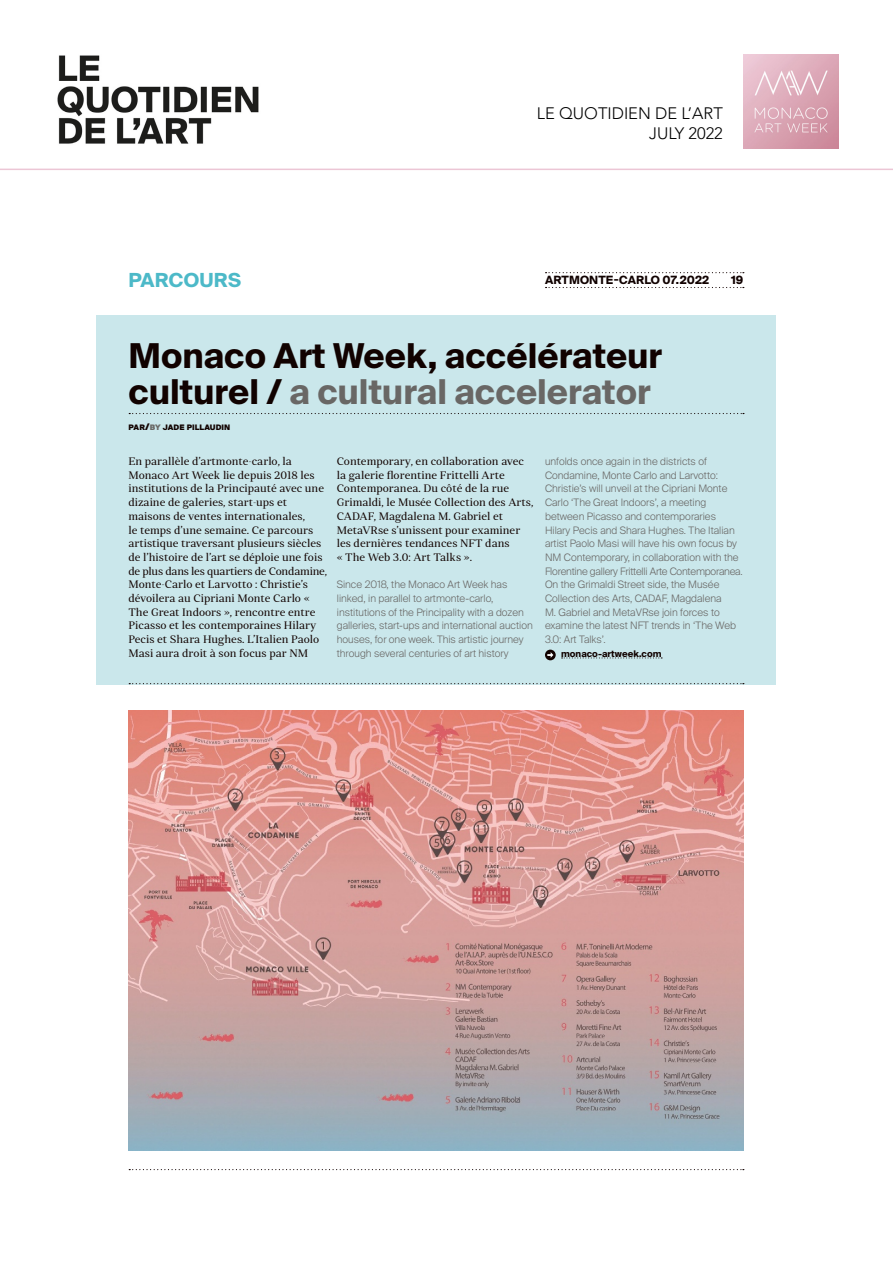
<style>
.page{position:relative;width:893px;height:1263px;background:#fff}
.page>*{position:absolute;margin:0;border:0;box-sizing:border-box;transform-origin:0 0}
.t1{font:700 34.2px/35.4px "Suisse Intl";color:#110200}
.t2{font:700 19.35px "Suisse Intl";letter-spacing:.01em;color:#4cb9c8}
.t3{font:300 16.5px/19.8px "Avenir LT Std";color:#000;text-align:right}
.t4{font:700 11.4px "Suisse Intl";letter-spacing:.01em;color:#110200}
.t5{font:10.8px/13.6px "Skema Pro Display";color:#110200}
.t6{font:300 10.2px/13.6px "Suisse Intl";color:#696765}
.t7{font:700 9.15px "Suisse Intl";color:#110200}
.t8{font:900 7.65px "Suisse Intl";letter-spacing:.005em;color:#110200}
.s1{color:#696765}
.s2{font-size:9.15px}
</style>
<div class="page">
<img style="left:744px;top:54px;width:94px;height:95px">
<hr style="left:0;top:169px;width:893px;height:1px;background:#ecc6d5">
<img style="left:57px;top:55px;width:202px;height:89px">
<div style="left:96px;top:315px;width:680px;height:369px;background:#cae7eb"></div>
<svg style="left:129px;top:413px;width:615px;height:1px"></svg>
<svg style="left:562px;top:657px;width:100px;height:1px"></svg>
<div style="left:545px;top:650px;width:11px;height:10px;background:#110200;border-radius:50%"></div>
<svg style="left:547px;top:652px;width:6px;height:6px"></svg>
<svg style="left:546px;top:272px;width:198px;height:1px"></svg>
<svg style="left:546px;top:287px;width:198px;height:1px"></svg>
<svg style="left:129px;top:1169px;width:615px;height:1px"></svg>
<svg style="left:129px;top:683px;width:615px;height:1px"></svg>
<img style="left:129px;top:710px;width:615px;height:440px">
<h3 class="t3" style="left:537px;top:104px;width:187px">LE QUOTIDIEN DE L’ART<br>JULY 2022</h3>
<h2 class="t2" style="left:129px;top:269px;width:114px">PARCOURS</h2>
<p class="t4" style="left:545px;top:274px;width:166px">ARTMONTE-CARLO 07.2022</p>
<p class="t4" style="left:731px;top:274px;width:14px">19</p>
<h1 class="t1" style="left:129px;top:339px;width:535px">Monaco Art Week, accélérateur culturel / <span class="s1">a cultural accelerator</span></h1>
<p class="t8" style="left:129px;top:423px;width:103px">PAR<span class="s2">/</span><span class="s1">BY</span> JADE PILLAUDIN</p>
<p class="t6" style="left:545px;top:455px;width:199px">unfolds once again in the districts of Condamine, Monte Carlo and Larvotto:<br>Christie’s will unveil at the Cipriani Monte Carlo ‘The Great Indoors’, a meeting between Picasso and contemporaries Hilary Pecis and Shara Hughes. The Italian artist Paolo Masi will have his own focus by NM Contemporary, in collaboration with the Florentine gallery Frittelli Arte Contemporanea.<br>On the Grimaldi Street side, the Musée Collection des Arts, CADAF, Magdalena<br>M. Gabriel and MetaVRse join forces to examine the latest NFT trends in ‘The Web 3.0: Art Talks’.</p>
<p class="t7" style="left:561px;top:648px;width:102px">monaco-artweek.com</p>
<p class="t5" style="left:128px;top:454px;width:200px">En parallèle d’artmonte-carlo, la Monaco Art Week lie depuis 2018 les institutions de la Principauté avec une dizaine de galeries, start-ups et maisons de ventes internationales,<br>le temps d’une semaine. Ce parcours artistique traversant plusieurs siècles de l’histoire de l’art se déploie une fois de plus dans les quartiers de Condamine, Monte-Carlo et Larvotto : Christie’s dévoilera au Cipriani Monte Carlo « The Great Indoors », rencontre entre Picasso et les contemporaines Hilary Pecis et Shara Hughes. L’Italien Paolo Masi aura droit à son focus par NM</p>
<p class="t5" style="left:337px;top:454px;width:198px">Contemporary, en collaboration avec la galerie florentine Frittelli Arte Contemporanea. Du côté de la rue Grimaldi, le Musée Collection des Arts, CADAF, Magdalena M. Gabriel et MetaVRse s’unissent pour examiner les dernières tendances NFT dans<br>« The Web 3.0: Art Talks ».</p>
<p class="t6" style="left:337px;top:578px;width:197px">Since 2018, the Monaco Art Week has linked, in parallel to artmonte-carlo, institutions of the Principality with a dozen galleries, start-ups and international auction houses, for one week. This artistic journey through several centuries of art history</p>
</div>
